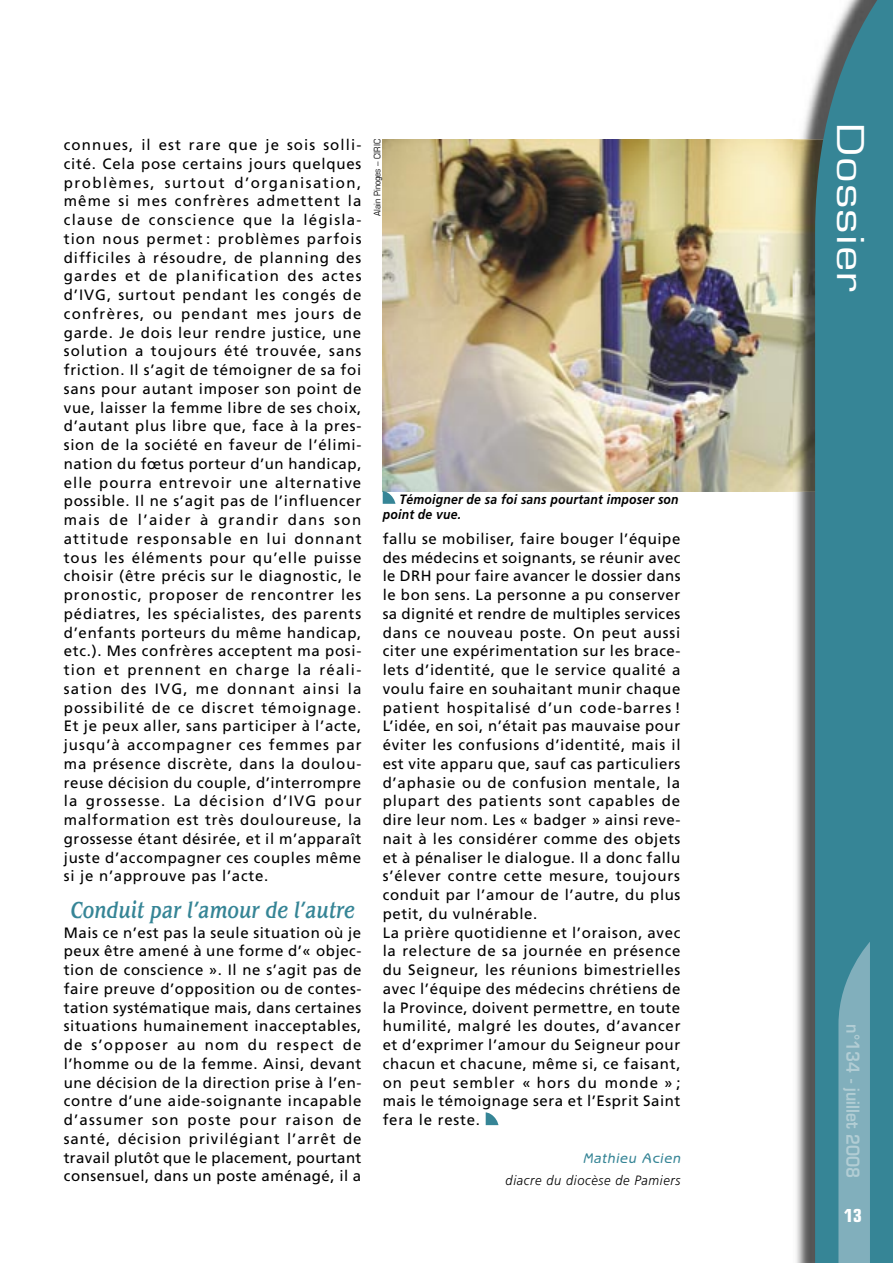
<style>
.page{position:relative;width:893px;height:1263px;background:#fff}
.page>*{position:absolute;margin:0;border:0;box-sizing:border-box;transform-origin:0 0}
.t1{font:36px "Eurostile";letter-spacing:.025em;color:#fff;scale:1.25 1}
.t2{font:italic 500 24px "Benguiat";color:#368596;scale:.75 1}
.t3{font:700 condensed 18px "Eurostile";color:#fff}
.t4{font:600 17.4px "Eurostile";color:#b2cdd4;scale:.9 1}
.t5{font:15px/18.8px "Frutiger";letter-spacing:.04em;color:#000;text-align:justify}
.t6{font:italic 500 14.25px "Benguiat Gothic";letter-spacing:.05em;color:#368596}
.t7{font:italic 700 13.5px/15px "Frutiger";letter-spacing:.02em;color:#000;scale:.9 1}
.t8{font:italic 300 13.5px "Frutiger";letter-spacing:.05em;color:#000;scale:.95 1}
.t9{font:condensed 9px "Eurostile";color:#000}
</style>
<div class="page">
<img style="left:383px;top:139px;width:410px;height:353px">
<img style="left:793px;top:83px;width:22px;height:1180px">
<div style="left:815px;top:0;width:78px;height:1263px;background:#368596"></div>
<svg style="left:838px;top:942px;width:32px;height:321px;background:#78aab7"></svg>
<svg style="left:486px;top:1112px;width:12px;height:13px"></svg>
<svg style="left:383px;top:491px;width:12px;height:13px"></svg>
<p class="t5" style="left:64px;top:135px;width:299px">connues, il est rare que je sois solli&shy;cité. Cela pose certains jours quelques problèmes, surtout d’organisation, même si mes confrères admettent la clause de conscience que la législa&shy;tion nous permet : problèmes parfois difficiles à résoudre, de planning des gardes et de planification des actes d’IVG, surtout pendant les congés de confrères, ou pendant mes jours de garde. Je dois leur rendre justice, une solution a toujours été trouvée, sans friction. Il s’agit de témoigner de sa foi sans pour autant imposer son point de vue, laisser la femme libre de ses choix, d’autant plus libre que, face à la pres&shy;sion de la société en faveur de l’élimi&shy;nation du fœtus porteur d’un handicap, elle pourra entrevoir une alternative possible. Il ne s’agit pas de l’influencer mais de l’aider à grandir dans son attitude responsable en lui donnant tous les éléments pour qu’elle puisse choisir (être précis sur le diagnostic, le pronostic, proposer de rencontrer les pédiatres, les spécialistes, des parents d’enfants porteurs du même handicap, etc.). Mes confrères acceptent ma posi&shy;tion et prennent en charge la réali&shy;sation des IVG, me donnant ainsi la possibilité de ce discret témoignage.<br>Et je peux aller, sans participer à l’acte, jusqu’à accompagner ces femmes par ma présence discrète, dans la doulou&shy;reuse décision du couple, d’interrompre la grossesse. La décision d’IVG pour malformation est très douloureuse, la grossesse étant désirée, et il m’apparaît juste d’accompagner ces couples même si je n’approuve pas l’acte.</p>
<h2 class="t2" style="left:70px;top:897px;width:381px">Conduit par l’amour de l’autre</h2>
<p class="t5" style="left:64px;top:923px;width:299px">Mais ce n’est pas la seule situation où je peux être amené à une forme d’« objec&shy;tion de conscience ». Il ne s’agit pas de faire preuve d’opposition ou de contes&shy;tation systématique mais, dans certaines situations humainement inacceptables, de s’opposer au nom du respect de l’homme ou de la femme. Ainsi, devant une décision de la direction prise à l’en&shy;contre d’une aide-soignante incapable d’assumer son poste pour raison de santé, décision privilégiant l’arrêt de travail plutôt que le placement, pourtant consensuel, dans un poste aménagé, il a</p>
<p class="t9" style="left:372px;top:216px;width:78px;rotate:-90deg">Alain Pinoges – CIRIC</p>
<p class="t7" style="left:383px;top:492px;width:330px;text-indent:17px">Témoigner de sa foi sans pourtant imposer son point de vue.</p>
<p class="t5" style="left:383px;top:529px;width:299px;text-align:left">fallu se mobiliser, faire bouger l’équipe des médecins et soignants, se réunir avec le DRH pour faire avancer le dossier dans le bon sens. La personne a pu conserver sa dignité et rendre de multiples services dans ce nouveau poste. On peut aussi citer une expérimentation sur les brace&shy;lets d’identité, que le service qualité a voulu faire en souhaitant munir chaque patient hospitalisé d’un code-barres !<br>L’idée, en soi, n’était pas mauvaise pour éviter les confusions d’identité, mais il est vite apparu que, sauf cas particuliers d’aphasie ou de confusion mentale, la plupart des patients sont capables de dire leur nom. Les « badger » ainsi reve&shy;nait à les considérer comme des objets et à pénaliser le dialogue. Il a donc fallu s’élever contre cette mesure, toujours conduit par l’amour de l’autre, du plus petit, du vulnérable.<br>La prière quotidienne et l’oraison, avec la relecture de sa journée en présence du Seigneur, les réunions bimestrielles avec l’équipe des médecins chrétiens de la Province, doivent permettre, en toute humilité, malgré les doutes, d’avancer et d’exprimer l’amour du Seigneur pour chacun et chacune, même si, ce faisant, on peut sembler « hors du monde » ; mais le témoignage sera et l’Esprit Saint fera le reste.</p>
<p class="t6" style="left:583px;top:1149px;width:99px">Mathieu Acien</p>
<p class="t8" style="left:506px;top:1172px;width:185px">diacre du diocèse de Pamiers</p>
<h1 class="t1" style="left:872px;top:123px;width:136px;rotate:90deg">Dossier</h1>
<p class="t4" style="left:864px;top:1024px;width:172px;rotate:90deg">n°134 - juillet 2008</p>
<p class="t3" style="left:844px;top:1204px;width:19px">13</p>
</div>
